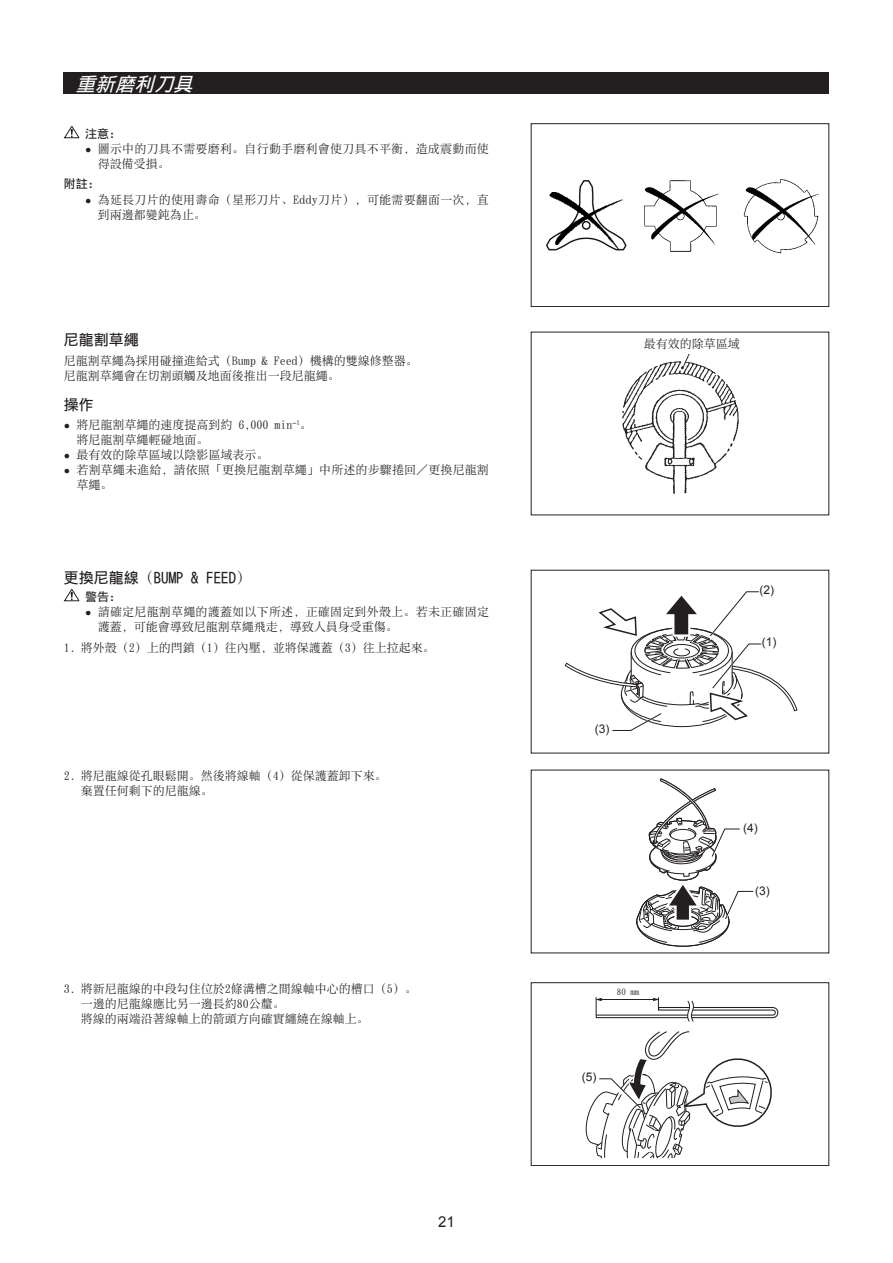
<style>
.page{position:relative;width:893px;height:1263px;background:#fff}
.page>*{position:absolute;margin:0;border:0;box-sizing:border-box;transform-origin:0 0}
.t1{font:italic 19.5px "DF Hei W5 A";color:#fff}
.t2{font:15px "DF Hei W5 A";color:#231f20}
.t3{font:15px "Arial";color:#231f20}
.t4{font:12px/15px "DF Song W3 A";color:#231f20}
.t5{font:12px/15px "DF Song W3 A";letter-spacing:.02em;color:#231f20}
.t6{font:12px "Arial";color:#231f20}
.t7{font:12px "DF Hei W5 A";color:#231f20}
.t8{font:9px "DF Song W3 A";color:#231f20}
.s1{font-family:"Arial";font-size:10.5px}
.s2{font-family:"DF Song W3 A"}
</style>
<div class="page">
<svg style="left:64px;top:589px;width:15px;height:12px"></svg>
<svg style="left:64px;top:126px;width:15px;height:12px"></svg>
<div style="left:64px;top:72px;width:765px;height:22px;background:#231f20"></div>
<div style="left:531px;top:123px;width:298px;height:184px;border:1px solid #231f20"></div>
<img style="left:743px;top:179px;width:76px;height:75px">
<img style="left:644px;top:180px;width:75px;height:72px">
<img style="left:546px;top:180px;width:81px;height:71px">
<img style="left:622px;top:354px;width:117px;height:140px">
<svg style="left:565px;top:591px;width:232px;height:140px"></svg>
<svg style="left:636px;top:778px;width:118px;height:175px"></svg>
<div style="left:531px;top:982px;width:298px;height:184px;border:1px solid #231f20"></div>
<svg style="left:585px;top:1031px;width:187px;height:127px"></svg>
<svg style="left:595px;top:997px;width:184px;height:25px"></svg>
<h1 class="t1" style="left:76px;top:75px;width:124px">重新磨利刀具</h1>
<p class="t7" style="left:85px;top:128px;width:38px">注意：</p>
<p class="t5" style="left:98px;top:141px;width:393px;text-indent:-13px"><span class="s1">●</span> 圖示中的刀具不需要磨利。自行動手磨利會使刀具不平衡，造成震動而使得設備受損。</p>
<p class="t7" style="left:64px;top:177px;width:37px">附註：</p>
<p class="t5" style="left:98px;top:192px;width:393px;text-indent:-13px"><span class="s1">●</span> 為延長刀片的使用壽命（星形刀片、Eddy刀片），可能需要翻面一次，直到兩邊都變鈍為止。</p>
<p class="t2" style="left:64px;top:332px;width:76px">尼龍割草繩</p>
<p class="t4" style="left:64px;top:353px;width:356px">尼龍割草繩為採用碰撞進給式（Bump &amp; Feed）機構的雙線修整器。尼龍割草繩會在切割頭觸及地面後推出一段尼龍繩。</p>
<p class="t2" style="left:64px;top:397px;width:31px">操作</p>
<p class="t4" style="left:77px;top:417px;width:237px;text-indent:-13px"><span class="s1">●</span> 將尼龍割草繩的速度提高到約 6,000 min<sup>–</sup><sup>1</sup>。將尼龍割草繩輕碰地面。</p>
<p class="t4" style="left:64px;top:447px;width:206px"><span class="s1">●</span> 最有效的除草區域以陰影區域表示。</p>
<p class="t4" style="left:77px;top:462px;width:414px;text-indent:-13px"><span class="s1">●</span> 若割草繩未進給，請依照「更換尼龍割草繩」中所述的步驟捲回／更換尼龍割草繩。</p>
<p class="t2" style="left:64px;top:570px;width:189px">更換尼龍線<span class="s2">（</span>BUMP &amp; FEED<span class="s2">）</span></p>
<p class="t7" style="left:85px;top:591px;width:38px">警告：</p>
<p class="t5" style="left:98px;top:604px;width:393px;text-indent:-13px"><span class="s1">●</span> 請確定尼龍割草繩的護蓋如以下所述，正確固定到外殼上。若未正確固定護蓋，可能會導致尼龍割草繩飛走，導致人員身受重傷。</p>
<p class="t4" style="left:64px;top:640px;width:373px">1. 將外殼（2）上的閂鎖（1）往內壓，並將保護蓋（3）往上拉起來。</p>
<p class="t4" style="left:81px;top:768px;width:307px;text-indent:-17px">2. 將尼龍線從孔眼鬆開。然後將線軸（4）從保護蓋卸下來。棄置任何剩下的尼龍線。</p>
<p class="t4" style="left:81px;top:981px;width:337px;text-indent:-17px">3. 將新尼龍線的中段勾住位於2條溝槽之間線軸中心的槽口（5）。一邊的尼龍線應比另一邊長約80公釐。<br>將線的兩端沿著線軸上的箭頭方向確實纏繞在線軸上。</p>
<p class="t3" style="left:438px;top:1212px;width:18px">21</p>
<p class="t4" style="left:644px;top:336px;width:97px">最有效的除草區域</p>
<p class="t6" style="left:595px;top:721px;width:16px">(3)</p>
<p class="t8" style="left:617px;top:987px;width:24px">80 mm</p>
<p class="t6" style="left:582px;top:1068px;width:16px">(5)</p>
<p class="t6" style="left:760px;top:582px;width:16px">(2)</p>
<p class="t6" style="left:762px;top:634px;width:16px">(1)</p>
<p class="t6" style="left:743px;top:820px;width:16px">(4)</p>
<p class="t6" style="left:755px;top:883px;width:16px">(3)</p>
</div>
